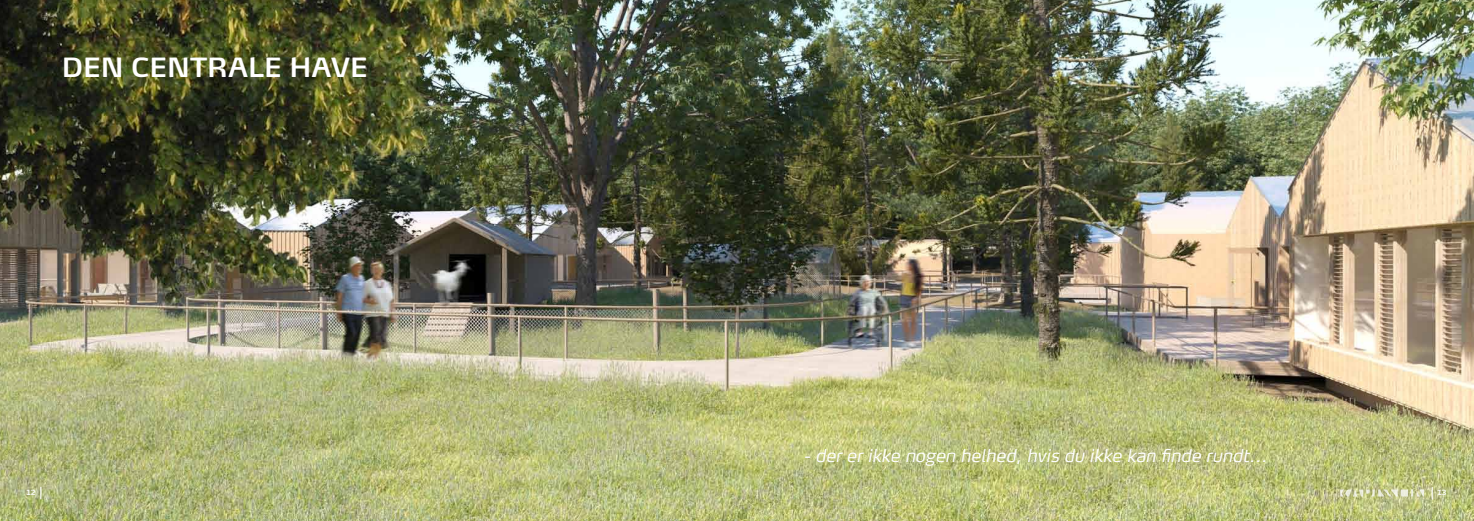
<style>
.page{position:relative;width:1474px;height:521px;background:#fff}
.page>*{position:absolute;margin:0;border:0;box-sizing:border-box;transform-origin:0 0}
.t1{font:600 26.25px "Max OT";color:#fff}
.t2{font:italic 300 17.5px "Max OT";color:#fff}
.t3{font:600 7px "Max OT";color:#fff}
</style>
<div class="page">
<img style="left:0;top:0;width:1473px;height:521px">
<svg style="left:1340px;top:489px;width:83px;height:7px"></svg>
<svg style="left:40px;top:487px;width:1px;height:12px"></svg>
<svg style="left:1431px;top:487px;width:1px;height:12px"></svg>
<h1 class="t1" style="left:62px;top:51px;width:308px">DEN CENTRALE HAVE</h1>
<p class="t2" style="left:803px;top:444px;width:469px">-dererikke nogen helhed,hvis du ikke kan finde rundt...</p>
<p class="t3" style="left:26px;top:488px;width:11px">12</p>
<p class="t3" style="left:1437px;top:488px;width:11px">13</p>
</div>
